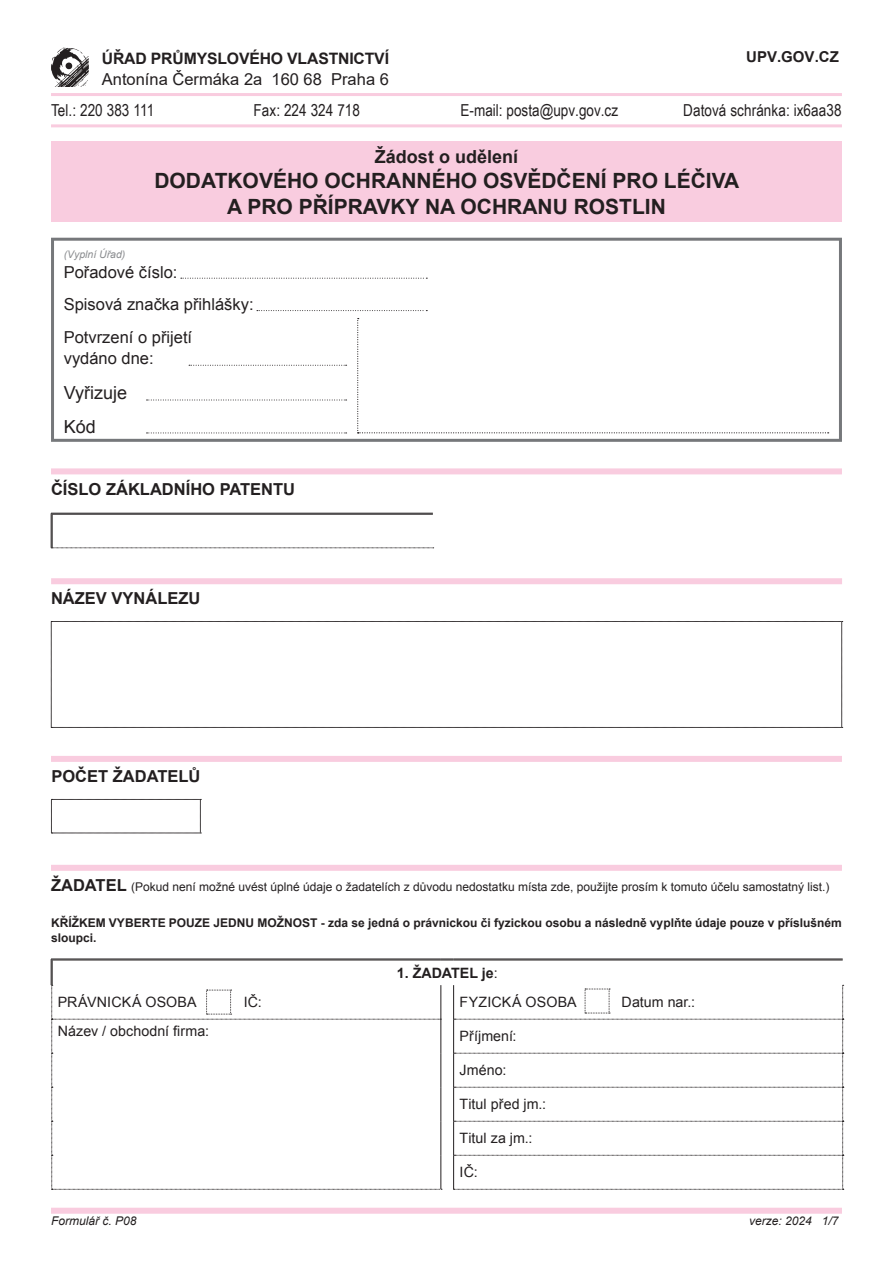
<style>
.page{position:relative;width:893px;height:1263px;background:#fff}
.page>*{position:absolute;margin:0;border:0;box-sizing:border-box;transform-origin:0 0}
.t1{font:700 21px/25.2px "Arial";color:#231f20;text-align:center}
.t2{font:700 18px "Arial";color:#231f20}
.t3{font:18px/34.3px "Arial";color:#231f20}
.t4{font:16.5px/32.4px "Arial";color:#231f20}
.t5{font:16.5px "Arial Narrow";letter-spacing:.005em;color:#231f20}
.t6{font:700 16.5px "Arial";color:#231f20}
.t7{font:700 15.75px "Arial";letter-spacing:-.01em;color:#231f20}
.t8{font:700 15px "Arial";color:#231f20}
.t9{font:14.25px "Arial";letter-spacing:.005em;color:#231f20}
.t10{font:700 14.25px "Arial";color:#231f20}
.t11{font:12px "Arial";color:#231f20}
.t12{font:700 12px "Arial";color:#231f20}
.t13{font:italic 12px "Arial";color:#231f20}
.t14{font:italic 10.5px "Arial";color:#8a8c8f}
.s1{font-weight:700;font-size:16.5px}
.s2{font-weight:400}
</style>
<div class="page">
<div style="left:51px;top:141px;width:791px;height:81px;background:#f9ccdf"></div>
<hr style="left:51px;top:93px;width:791px;height:3px;background:#f9ccdf">
<hr style="left:51px;top:124px;width:791px;height:3px;background:#f9ccdf">
<div style="left:51px;top:238px;width:791px;height:204px;border:3px solid #76787b"></div>
<svg style="left:257px;top:310px;width:170px;height:1px"></svg>
<svg style="left:189px;top:365px;width:158px;height:1px"></svg>
<svg style="left:181px;top:278px;width:246px;height:1px"></svg>
<svg style="left:147px;top:400px;width:200px;height:1px"></svg>
<svg style="left:147px;top:433px;width:200px;height:1px"></svg>
<svg style="left:357px;top:318px;width:472px;height:115px"></svg>
<svg style="left:51px;top:47px;width:38px;height:40px"></svg>
<div style="left:51px;top:1208px;width:791px;height:6px;background:#f9ccdf"></div>
<div style="left:51px;top:578px;width:791px;height:6px;background:#f9ccdf"></div>
<div style="left:51px;top:756px;width:791px;height:6px;background:#f9ccdf"></div>
<div style="left:51px;top:865px;width:791px;height:6px;background:#f9ccdf"></div>
<div style="left:51px;top:468px;width:791px;height:6px;background:#f9ccdf"></div>
<svg style="left:51px;top:799px;width:150px;height:35px"></svg>
<svg style="left:51px;top:621px;width:792px;height:107px"></svg>
<svg style="left:51px;top:959px;width:793px;height:231px"></svg>
<hr style="left:51px;top:513px;width:382px;height:1px;background:#231f20">
<hr style="left:52px;top:514px;width:381px;height:1px;background:#231f20">
<hr style="left:51px;top:513px;width:1px;height:35px;background:#231f20">
<hr style="left:52px;top:515px;width:1px;height:33px;background:#231f20">
<svg style="left:51px;top:548px;width:383px;height:1px"></svg>
<h3 class="t7" style="left:102px;top:47px;width:289px">ÚŘAD PRŮMYSLOVÉHO VLASTNICTVÍ</h3>
<p class="t8" style="left:746px;top:46px;width:94px">UPV.GOV.CZ</p>
<h3 class="t4" style="left:102px;top:62px;width:289px">Antonína Čermáka 2a 160 68 Praha 6</h3>
<h3 class="t5" style="left:51px;top:98px;width:105px">Tel.: 220 383 111</h3>
<h3 class="t5" style="left:254px;top:98px;width:108px">Fax: 224 324 718</h3>
<h3 class="t5" style="left:461px;top:98px;width:159px">E-mail: posta@upv.gov.cz</h3>
<h3 class="t5" style="left:683px;top:98px;width:160px">Datová schránka: ix6aa38</h3>
<h2 class="t2" style="left:375px;top:145px;width:145px">Žádost o udělení</h2>
<h1 class="t1" style="left:154px;top:169px;width:586px">DODATKOVÉHO OCHRANNÉHO OSVĚDČENÍ PRO LÉČIVA<br>A PRO PŘÍPRAVKY NA OCHRANU ROSTLIN</h1>
<p class="t14" style="left:64px;top:248px;width:63px">(Vyplní Úřad)</p>
<h3 class="t4" style="left:64px;top:256px;width:191px">Pořadové číslo:<br>Spisová značka přihlášky:<br>Potvrzení o přijetí</h3>
<h3 class="t4" style="left:64px;top:343px;width:91px">vydáno dne:</h3>
<h2 class="t3" style="left:64px;top:375px;width:65px">Vyřizuje<br>Kód</h2>
<h3 class="t6" style="left:51px;top:478px;width:246px">ČÍSLO ZÁKLADNÍHO PATENTU</h3>
<h3 class="t6" style="left:51px;top:587px;width:151px">NÁZEV VYNÁLEZU</h3>
<h3 class="t6" style="left:51px;top:765px;width:151px">POČET ŽADATELŮ</h3>
<p class="t11" style="left:51px;top:879px;width:780px"><span class="s1">ŽADATEL</span> (Pokud není možné uvést úplné údaje o žadatelích z důvodu nedostatku místa zde, použijte prosím k tomuto účelu samostatný list.)</p>
<p class="t12" style="left:51px;top:914px;width:17px">Křížke</p>
<p class="t12" style="left:96px;top:914px;width:47px">m vyberte</p>
<p class="t12" style="left:169px;top:914px;width:61px">POUZE jednu</p>
<p class="t12" style="left:258px;top:914px;width:20px">možnost</p>
<p class="t12" style="left:321px;top:914px;width:522px">- zda se jedná o právnickou či fyzickou osobu a následně vyplňte údaje pouze v příslušném</p>
<p class="t12" style="left:51px;top:929px;width:47px">sloupci.</p>
<p class="t10" style="left:397px;top:963px;width:102px">1. ŽADATEL je<span class="s2">:</span></p>
<p class="t9" style="left:58px;top:993px;width:165px">Právnická osoba I</p>
<p class="t9" style="left:248px;top:993px;width:16px">Č:</p>
<p class="t9" style="left:460px;top:993px;width:119px">Fyzická osoba</p>
<p class="t9" style="left:622px;top:993px;width:75px">Datum nar.:</p>
<p class="t9" style="left:58px;top:1021px;width:153px">Název / obchodní firma:</p>
<p class="t9" style="left:460px;top:1027px;width:58px">Příjmení:</p>
<p class="t9" style="left:460px;top:1061px;width:48px">Jméno:</p>
<p class="t9" style="left:460px;top:1095px;width:88px">Titul před jm.:</p>
<p class="t9" style="left:460px;top:1129px;width:74px">Titul za jm.:</p>
<p class="t9" style="left:460px;top:1163px;width:20px">IČ:</p>
<p class="t13" style="left:51px;top:1213px;width:87px">Formulář č. P08</p>
<p class="t13" style="left:749px;top:1213px;width:91px">verze: 2024 1/7</p>
</div>
